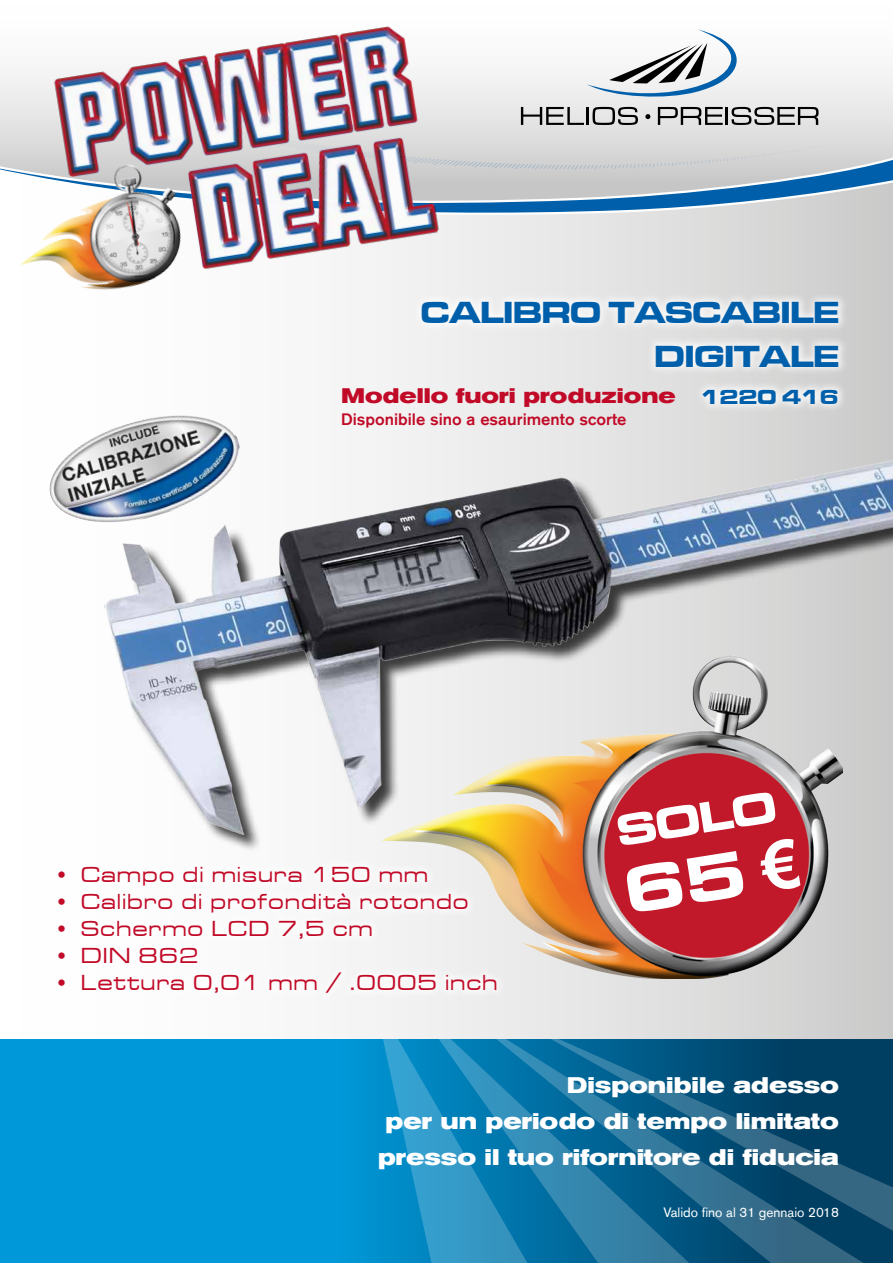
<style>
.page{position:relative;width:893px;height:1263px;background:#fff}
.page>*{position:absolute;margin:0;border:0;box-sizing:border-box;transform-origin:0 0}
.t1{font:45px "Microgramma D Bold Exte";color:#fff}
.t2{font:31.5px/43.2px "Microgramma D Bold Exte";color:#005faa;text-align:right}
.t3{font:22.5px "Microgramma D Medi Exte";letter-spacing:.07em;color:#c10a27}
.t4{font:700 expanded 22.5px/36px "Akzidenz Grotesk Std";color:#fff;text-align:right}
.t5{font:700 expanded 21px "Akzidenz Grotesk Std";color:#c10a27}
.t6{font:21px "Microgramma D Bold Exte";color:#005faa}
.t7{font:500 16.5px "Akzidenz Grotesk Std";color:#c10a27}
.t8{font:13.5px "Akzidenz Grotesk Std";color:#fff}
</style>
<div class="page">
<div style="left:0;top:149px;width:893px;height:961px;background:linear-gradient(to right,#fff,#cecfd0)"></div>
<div style="left:0;top:1040px;width:893px;height:223px;background:#0098d8"></div>
<svg style="left:0;top:69px;width:893px;height:74px"></svg>
<svg style="left:467px;top:170px;width:426px;height:45px;background:#94b0c6"></svg>
<svg style="left:587px;top:29px;width:156px;height:50px"></svg>
<svg style="left:467px;top:79px;width:426px;height:91px;background:#d3d4d6"></svg>
<div style="left:412px;top:293px;width:436px;height:120px;background:#fff;opacity:.75"></div>
<div style="left:49px;top:857px;width:457px;height:146px;background:#fff"></div>
<div style="left:381px;top:660px;width:462px;height:330px;background:#000;opacity:.75"></div>
<img style="left:0;top:435px;width:893px;height:415px">
<svg style="left:375px;top:1040px;width:39px;height:223px;fill:#008fcb"></svg>
<svg style="left:414px;top:1040px;width:50px;height:223px;background:#2294c6"></svg>
<svg style="left:464px;top:1040px;width:56px;height:223px;background:#1785b6"></svg>
<svg style="left:520px;top:1040px;width:373px;height:223px;background:#125d84"></svg>
<img style="left:26px;top:26px;width:441px;height:284px">
<img style="left:0;top:143px;width:211px;height:182px">
<img style="left:44px;top:414px;width:198px;height:115px">
<div style="left:625px;top:838px;width:176px;height:75px;background:#c1182a"></div>
<h2 class="t2" style="left:421px;top:290px;width:420px">CALIBRO TASCABILE<br>DIGITALE</h2>
<p class="t6" style="left:700px;top:383px;width:140px">1220 416</p>
<p class="t5" style="left:341px;top:384px;width:336px">Modello fuori produzione</p>
<p class="t7" style="left:341px;top:409px;width:287px">Disponibile sino a esaurimento scorte</p>
<p class="t3" style="left:54px;top:861px;width:375px">• Campo di misura 150 mm</p>
<p class="t3" style="left:54px;top:888px;width:416px">• Calibro di profondità rotondo</p>
<p class="t3" style="left:54px;top:915px;width:320px">• Schermo LCD 7,5 cm</p>
<p class="t3" style="left:54px;top:942px;width:146px">• DIN 862</p>
<p class="t3" style="left:54px;top:969px;width:445px">• Lettura 0,01 mm / .0005 inch</p>
<h1 class="t1" style="left:613px;top:801px;width:162px;rotate:-9deg">SOLO</h1>
<p class="t4" style="left:378px;top:1067px;width:462px">Disponibile adesso<br>per un periodo di tempo limitato presso il tuo rifornitore di fiducia</p>
<p class="t8" style="left:664px;top:1204px;width:177px">Valido fino al 31 gennaio 2018</p>
</div>
